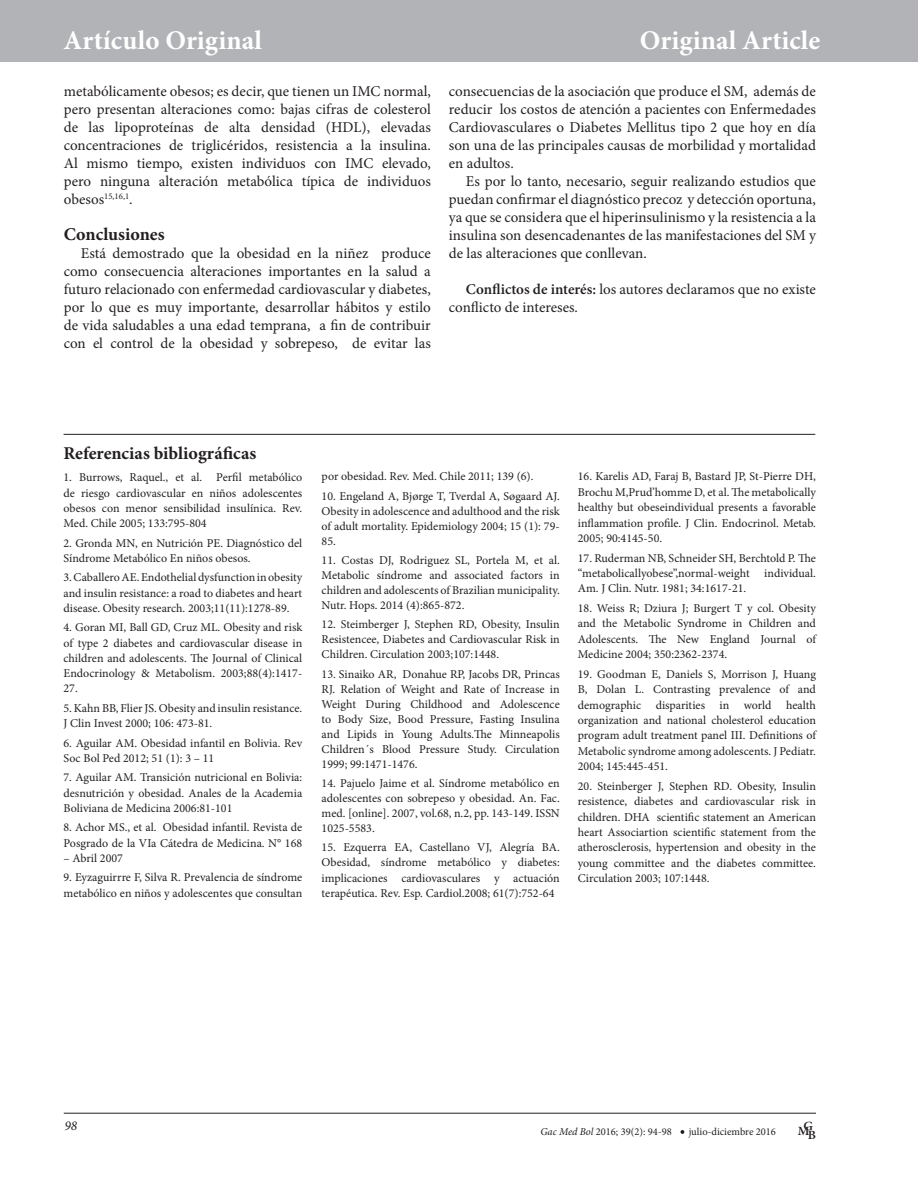
<style>
.page{position:relative;width:918px;height:1188px;background:#fff}
.page>*{position:absolute;margin:0;border:0;box-sizing:border-box;transform-origin:0 0}
.t1{font:700 27px "Minion Pro";color:#fff}
.t2{font:700 18px "Minion Pro";color:#231f20}
.t3{font:15px/18px "Minion Pro";color:#231f20;text-align:justify}
.t4{font:italic 13.5px "Minion Pro";color:#231f20}
.t5{font:600 12.6px "Minion Pro";color:#231f20;scale:1.05 1}
.t6{font:12px/15.5px "Minion Pro";color:#231f20;text-align:justify}
.t7{font:10.5px "Minion Pro";color:#231f20}
.s1{font-weight:600}
.s2{font-style:italic}
</style>
<div class="page">
<div style="left:0;top:1px;width:918px;height:61px;background:#b2b3b7"></div>
<div style="left:0;top:0;width:918px;height:60px;background:#b2b3b7"></div>
<hr style="left:64px;top:1113px;width:752px;height:1px;background:#231f20">
<hr style="left:64px;top:434px;width:751px;height:1px;background:#231f20">
<svg style="left:681px;top:1130px;width:3px;height:4px"></svg>
<h1 class="t1" style="left:64px;top:21px;width:200px">Artículo Original</h1>
<h1 class="t1" style="left:640px;top:21px;width:182px">Original Article</h1>
<p class="t3" style="left:64px;top:82px;width:369px">metabólicamente obesos; es decir, que tienen un IMC normal, pero presentan alteraciones como: bajas cifras de colesterol de las lipoproteínas de alta densidad (HDL), elevadas concentraciones de triglicéridos, resistencia a la insulina.<br>Al mismo tiempo, existen individuos con IMC elevado, pero ninguna alteración metabólica típica de individuos obesos<sup>15,16,1</sup>.</p>
<p class="t2" style="left:64px;top:222px;width:102px">Conclusiones</p>
<p class="t3" style="left:64px;top:244px;width:369px;text-indent:17px">Está demostrado que la obesidad en la niñez produce como consecuencia alteraciones importantes en la salud a futuro relacionado con enfermedad cardiovascular y diabetes, por lo que es muy importante, desarrollar hábitos y estilo de vida saludables a una edad temprana, a fin de contribuir con el control de la obesidad y sobrepeso, de evitar las</p>
<p class="t3" style="left:449px;top:82px;width:369px">consecuencias de la asociación que produce el SM, además de reducir los costos de atención a pacientes con Enfermedades Cardiovasculares o Diabetes Mellitus tipo 2 que hoy en día son una de las principales causas de morbilidad y mortalidad en adultos.</p>
<p class="t3" style="left:449px;top:172px;width:369px;text-indent:17px">Es por lo tanto, necesario, seguir realizando estudios que puedan confirmar el diagnóstico precoz y detección oportuna, ya que se considera que el hiperinsulinismo y la resistencia a la insulina son desencadenantes de las manifestaciones del SM y de las alteraciones que conllevan.</p>
<p class="t3" style="left:449px;top:280px;width:369px;text-indent:17px"><span class="s1">Conflictos de interés:</span> los autores declaramos que no existe conflicto de intereses.</p>
<p class="t2" style="left:64px;top:441px;width:194px">Referencias bibliográficas</p>
<p class="t6" style="left:64px;top:470px;width:240px">1. Burrows, Raquel., et al. Perfil metabólico de riesgo cardiovascular en niños adolescentes obesos con menor sensibilidad insulínica. Rev.<br>Med. Chile 2005; 133:795-804</p>
<p class="t6" style="left:64px;top:535px;width:240px">2. Gronda MN, en Nutrición PE. Diagnóstico del<br>Síndrome Metabólico En niños obesos.</p>
<p class="t6" style="left:64px;top:570px;width:240px">3. Caballero AE. Endothelial dysfunction in obesity and insulin resistance: a road to diabetes and heart disease. Obesity research. 2003;11(11):1278-89.</p>
<p class="t6" style="left:64px;top:620px;width:240px">4. Goran MI, Ball GD, Cruz ML. Obesity and risk of type 2 diabetes and cardiovascular disease in children and adolescents. The Journal of Clinical Endocrinology &amp; Metabolism. 2003;88(4):1417- 27.</p>
<p class="t6" style="left:64px;top:700px;width:240px">5. Kahn BB, Flier JS. Obesity and insulin resistance.<br>J Clin Invest 2000; 106: 473-81.</p>
<p class="t6" style="left:64px;top:735px;width:240px">6. Aguilar AM. Obesidad infantil en Bolivia. Rev<br>Soc Bol Ped 2012; 51 (1): 3 – 11</p>
<p class="t6" style="left:64px;top:770px;width:240px">7. Aguilar AM. Transición nutricional en Bolivia: desnutrición y obesidad. Anales de la Academia Boliviana de Medicina 2006:81-101</p>
<p class="t6" style="left:64px;top:820px;width:240px">8. Achor MS., et al. Obesidad infantil. Revista de<br>Posgrado de la VIa Cátedra de Medicina. N° 168</p>
<p class="t6" style="left:64px;top:850px;width:61px">– Abril 2007</p>
<p class="t6" style="left:64px;top:870px;width:240px">9. Eyzaguirrre F, Silva R. Prevalencia de síndrome metabólico en niños y adolescentes que consultan</p>
<p class="t6" style="left:322px;top:469px;width:213px">por obesidad. Rev. Med. Chile 2011; 139 (6).</p>
<p class="t6" style="left:322px;top:488px;width:240px;line-height:15px">10. Engeland A, Bjørge T, Tverdal A, Søgaard AJ.<br>Obesity in adolescence and adulthood and the risk of adult mortality. Epidemiology 2004; 15 (1): 79- 85.</p>
<p class="t6" style="left:322px;top:553px;width:240px;line-height:15px">11. Costas DJ, Rodriguez SL, Portela M, et al.<br>Metabolic síndrome and associated factors in children and adolescents of Brazilian municipality.<br>Nutr. Hops. 2014 (4):865-872.</p>
<p class="t6" style="left:322px;top:617px;width:240px;line-height:15px">12. Steimberger J, Stephen RD, Obesity, Insulin Resistencee, Diabetes and Cardiovascular Risk in Children. Circulation 2003;107:1448.</p>
<p class="t6" style="left:322px;top:666px;width:240px;line-height:15px">13. Sinaiko AR, Donahue RP, Jacobs DR, Princas RJ. Relation of Weight and Rate of Increase in Weight During Childhood and Adolescence to Body Size, Bood Pressure, Fasting Insulina and Lipids in Young Adults.The Minneapolis Children´s Blood Pressure Study. Circulation 1999; 99:1471-1476.</p>
<p class="t6" style="left:322px;top:776px;width:240px;line-height:15px">14. Pajuelo Jaime et al. Síndrome metabólico en adolescentes con sobrepeso y obesidad. An. Fac. med. [online]. 2007, vol.68, n.2, pp. 143-149. ISSN 1025-5583.</p>
<p class="t6" style="left:322px;top:840px;width:240px;line-height:15px">15. Ezquerra EA, Castellano VJ, Alegría BA.<br>Obesidad, síndrome metabólico y diabetes: implicaciones cardiovasculares y actuación terapéutica. Rev. Esp. Cardiol.2008; 61(7):752-64</p>
<p class="t6" style="left:578px;top:469px;width:240px">16. Karelis AD, Faraj B, Bastard JP, St-Pierre DH, Brochu M,Prud’homme D, et al. The metabolically healthy but obeseindividual presents a favorable inflammation profile. J Clin. Endocrinol. Metab.<br>2005; 90:4145-50.</p>
<p class="t6" style="left:578px;top:550px;width:240px">17. Ruderman NB, Schneider SH, Berchtold P. The “metabolicallyobese”,normal-weight individual.<br>Am. J Clin. Nutr. 1981; 34:1617-21.</p>
<p class="t6" style="left:578px;top:600px;width:240px">18. Weiss R; Dziura J; Burgert T y col. Obesity and the Metabolic Syndrome in Children and Adolescents. The New England Journal of Medicine 2004; 350:2362-2374.</p>
<p class="t6" style="left:578px;top:666px;width:240px">19. Goodman E, Daniels S, Morrison J, Huang B, Dolan L. Contrasting prevalence of and demographic disparities in world health organization and national cholesterol education program adult treatment panel III. Definitions of Metabolic syndrome among adolescents. J Pediatr.<br>2004; 145:445-451.</p>
<p class="t6" style="left:578px;top:778px;width:240px">20. Steinberger J, Stephen RD. Obesity, Insulin resistence, diabetes and cardiovascular risk in children. DHA scientific statement an American heart Associartion scientific statement from the atherosclerosis, hypertension and obesity in the young committee and the diabetes committee.<br>Circulation 2003; 107:1448.</p>
<p class="t4" style="left:64px;top:1116px;width:14px">98</p>
<p class="t5" style="left:798px;top:1120px;width:16px">MG</p>
<p class="t7" style="left:689px;top:1124px;width:89px">julio-diciembre 2016</p>
<p class="t7" style="left:540px;top:1125px;width:133px"><span class="s2">Gac Med Bol</span> 2016; 39(2): 94-98</p>
<p class="t5" style="left:808px;top:1127px;width:9px">B</p>
</div>
